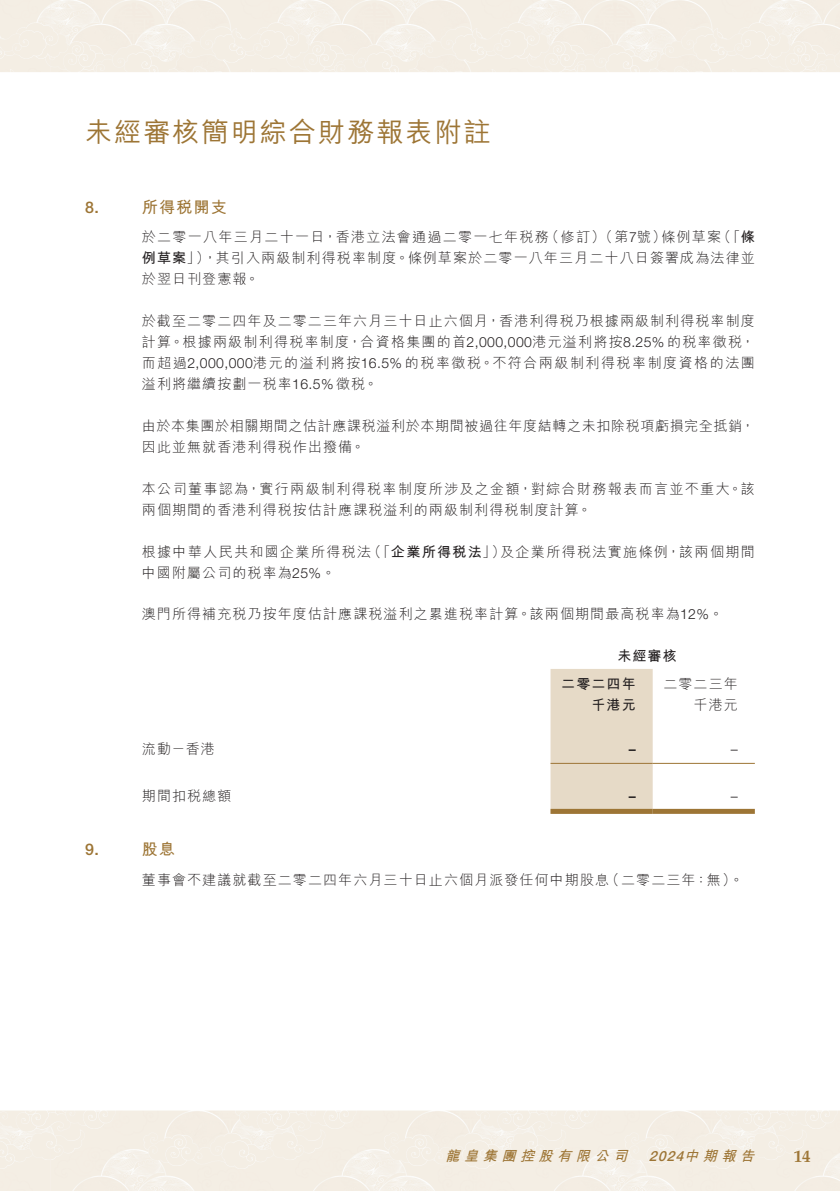
<style>
.page{position:relative;width:840px;height:1191px;background:#fff}
.page>*{position:absolute;margin:0;border:0;box-sizing:border-box;transform-origin:0 0}
.t1{font:500 27px "M Hei HK";letter-spacing:.08em;color:#9d7535}
.t2{font:700 17px "Palatino";color:#9d7535}
.t3{font:700 16px "M Hei HK";letter-spacing:.08em;color:#9d7535}
.t4{font:500 16px "Helvetica Neue LT Std";color:#9d7535}
.t5{font:300 14px/21.2px "M Hei HK";letter-spacing:.08em;color:#231f20}
.t6{font:300 14px/21.2px "M Hei HK";letter-spacing:.045em;color:#231f20}
.t7{font:700 14px "M Hei HK";letter-spacing:.08em;color:#231f20}
.t8{font:italic 700 14px "M Hei HK";color:#9d7535}
.t9{font:italic 500 14px "Helvetica Neue LT Std";color:#9d7535}
.t10{font:300 14px "Helvetica Neue LT Std";color:#231f20}
.t11{font:500 14px "Helvetica Neue LT Std";color:#231f20}
.s1{font-family:"Helvetica Neue LT Std"}
.s2{font-weight:700}
.s3{font-weight:300}
</style>
<div class="page">
<img style="left:0;top:0;width:839px;height:1191px">
<div style="left:550px;top:669px;width:102px;height:140px;background:#e6dac7"></div>
<hr style="left:550px;top:763px;width:102px;height:1px;background:#9d7535">
<hr style="left:652px;top:763px;width:102px;height:1px;background:#9d7535">
<div style="left:550px;top:809px;width:102px;height:5px;background:#9d7535"></div>
<div style="left:652px;top:809px;width:102px;height:5px;background:#9d7535"></div>
<h1 class="t1" style="left:85px;top:112px;width:407px">未經審核簡明綜合財務報表附註</h1>
<p class="t4" style="left:85px;top:197px;width:15px">8.</p>
<p class="t4" style="left:85px;top:839px;width:15px">9.</p>
<p class="t3" style="left:142px;top:195px;width:86px">所得稅開支</p>
<p class="t5" style="left:544px;top:226px;width:123px">（修訂）（第 號<span class="s1">7</span> ）</p>
<p class="t5" style="left:716px;top:226px;width:39px">（「<span class="s2">條</span></p>
<p class="t5" style="left:203px;top:226px;width:553px;text-indent:-61px">於二零一八年三月二十一日，香港立法會通過二零一七年稅務<br>，其引入兩級制利得稅率制度。條例草案於二零一八年三月二十八日簽署成為法律並</p>
<p class="t5" style="left:660px;top:226px;width:61px">條例草案</p>
<p class="t5" style="left:142px;top:247px;width:119px"><span class="s2">例草案</span>」）<br>於翌日刊登憲報。</p>
<p class="t5" style="left:142px;top:310px;width:614px;text-align:justify">於截至二零二四年及二零二三年六月三十日止六個月，香港利得稅乃根據兩級制利得稅率制度計算。根據兩級制利得稅率制度，合資格集團的首<span class="s1">2,000,000</span>港元溢利將按<span class="s1">8.25%</span> 的稅率徵稅，而超過<span class="s1">2,000,000</span>港元的溢利將按<span class="s1">16.5%</span>的稅率徵稅。不符合兩級制利得稅率制度資格的法團溢利將繼續按劃一稅率<span class="s1">16.5%</span>徵稅。</p>
<p class="t6" style="left:142px;top:415px;width:614px">由於本集團於相關期間之估計應課稅溢利於本期間被過往年度結轉之未扣除稅項虧損完全抵銷，因此並無就香港利得稅作出撥備。</p>
<p class="t5" style="left:142px;top:478px;width:614px">本公司董事認為，實行兩級制利得稅率制度所涉及之金額，對綜合財務報表而言並不重大。該兩個期間的香港利得稅按估計應課稅溢利的兩級制利得稅制度計算。</p>
<p class="t5" style="left:500px;top:540px;width:256px">及企業所得稅法實施條例，該兩個期間</p>
<p class="t7" style="left:367px;top:541px;width:139px"><span class="s3">（「</span>企業所得稅法<span class="s3">」）</span></p>
<p class="t5" style="left:142px;top:540px;width:231px">根據中華人民共和國企業所得稅法中國附屬公司的稅率為<span class="s1">25%</span>。</p>
<p class="t5" style="left:142px;top:603px;width:582px">澳門所得補充稅乃按年度估計應課稅溢利之累進稅率計算。該兩個期間最高稅率為<span class="s1">12%</span>。</p>
<p class="t7" style="left:617px;top:646px;width:61px">未經審核</p>
<p class="t5" style="left:663px;top:673px;width:76px">二零二三年</p>
<p class="t7" style="left:561px;top:673px;width:76px">二零二四年</p>
<p class="t5" style="left:142px;top:737px;width:74px">流動－香港</p>
<p class="t5" style="left:142px;top:784px;width:91px">期間扣稅總額</p>
<p class="t3" style="left:142px;top:837px;width:35px">股息</p>
<p class="t7" style="left:591px;top:695px;width:46px">千港元</p>
<p class="t5" style="left:693px;top:694px;width:46px">千港元</p>
<p class="t11" style="left:628px;top:740px;width:8px">–</p>
<p class="t10" style="left:730px;top:740px;width:8px">–</p>
<p class="t11" style="left:628px;top:787px;width:8px">–</p>
<p class="t10" style="left:730px;top:787px;width:8px">–</p>
<p class="t5" style="left:605px;top:868px;width:139px">（二零二三年：無 。(</p>
<p class="t5" style="left:142px;top:868px;width:468px">董事會不建議就截至二零二四年六月三十日止六個月派發任何中期股息</p>
<p class="t8" style="left:445px;top:1145px;width:188px">龍皇集團控股有限公司</p>
<p class="t8" style="left:683px;top:1145px;width:76px">中期報告</p>
<p class="t9" style="left:648px;top:1147px;width:40px">2024</p>
<p class="t2" style="left:793px;top:1141px;width:18px">14</p>
</div>
